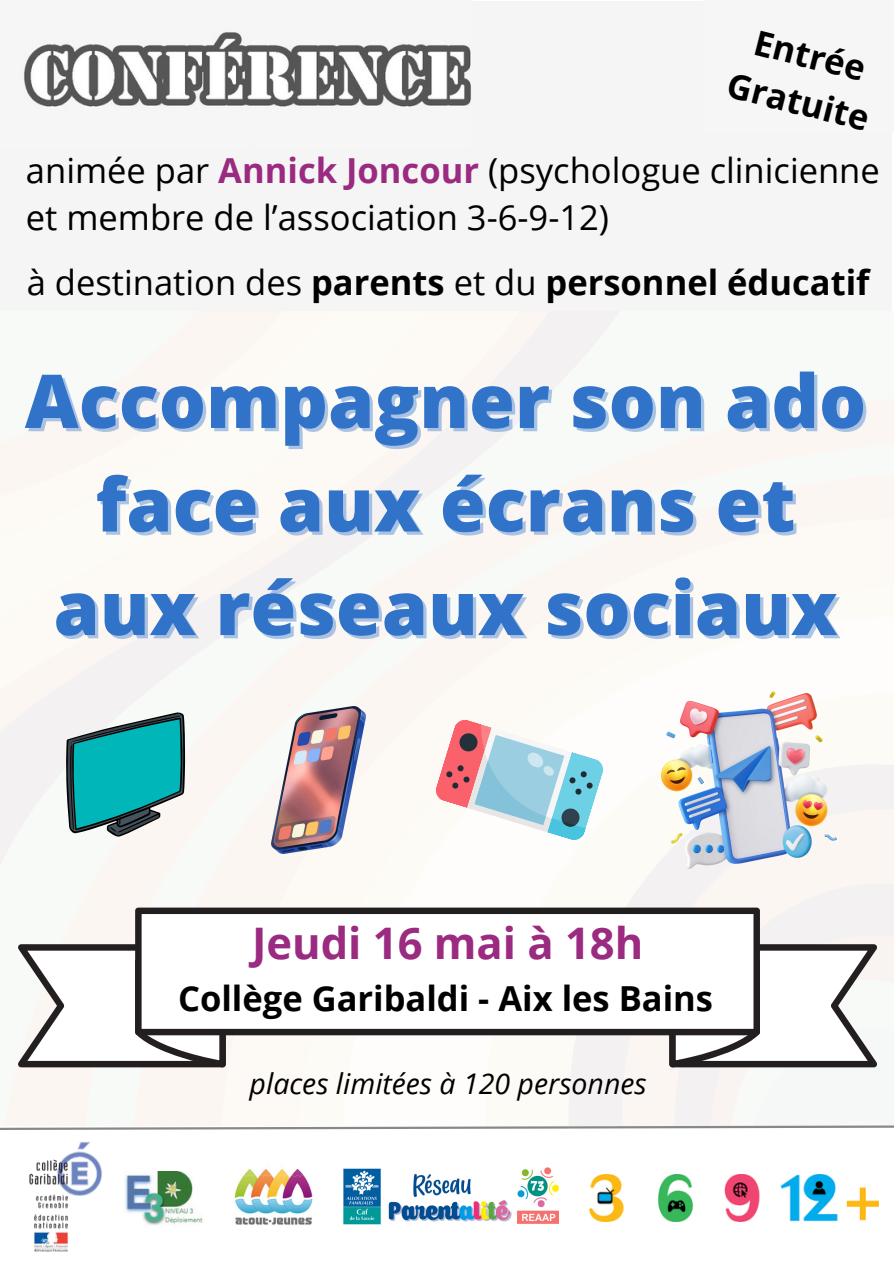
<style>
.page{position:relative;width:894px;height:1264px;background:#fff}
.page>*{position:absolute;margin:0;border:0;box-sizing:border-box;transform-origin:0 0}
.t1{font:800 74.25px "Open Sans";color:#3073c9}
.t2{font:700 43.5px "Open Sans";color:#9a2b80}
.t3{font:700 34.5px/47.2px "Open Sans";color:#000;text-align:center}
.t4{font:34.5px/47.2px "Open Sans";color:#000}
.t5{font:italic 28.5px "Open Sans";color:#000}
.s1{font-weight:700;color:#9a2b80}
.s2{font-weight:400}
</style>
<div class="page">
<img style="left:234px;top:1169px;width:79px;height:56px">
<div style="left:0;top:1px;width:890px;height:310px;background:#f2f2f2"></div>
<img style="left:24px;top:32px;width:447px;height:75px">
<div style="left:703px;top:0;width:190px;height:133px;background:#f6f6f6"></div>
<img style="left:343px;top:1167px;width:215px;height:58px">
<div style="left:0;top:311px;width:893px;height:814px;background:#fcf9f4"></div>
<svg style="left:135px;top:907px;width:624px;height:16px"></svg>
<svg style="left:0;top:923px;width:893px;height:207px"></svg>
<img style="left:271px;top:706px;width:95px;height:147px">
<img style="left:661px;top:691px;width:175px;height:177px">
<svg style="left:435px;top:720px;width:168px;height:120px"></svg>
<svg style="left:66px;top:712px;width:119px;height:124px"></svg>
<img style="left:589px;top:1174px;width:289px;height:47px">
<img style="left:29px;top:1141px;width:73px;height:110px">
<img style="left:124px;top:1171px;width:79px;height:53px">
<h3 class="t3" style="left:745px;top:14px;width:146px;rotate:14deg">Entrée<br>Gratuite</h3>
<p class="t4" style="left:26px;top:146px;width:855px">animée par <span class="s1">Annick Joncour</span> (psychologue clinicienne et membre de l’association 3-6-9-12)</p>
<p class="t3" style="left:27px;top:258px;width:844px"><span class="s2">à destination des</span> parents <span class="s2">et du</span> personnel éducatif</p>
<h1 class="t1" style="left:25px;top:348px;width:842px">Accompagner son ado</h1>
<p class="t1" style="left:96px;top:452px;width:701px">face aux écrans et</p>
<p class="t1" style="left:53px;top:555px;width:785px">aux réseaux sociaux</p>
<h2 class="t2" style="left:252px;top:912px;width:393px">Jeudi 16 mai à 18h</h2>
<p class="t3" style="left:178px;top:973px;width:536px">Collège Garibaldi - Aix les Bains</p>
<p class="t5" style="left:249px;top:1063px;width:398px">places limitées à 120 personnes</p>
</div>
